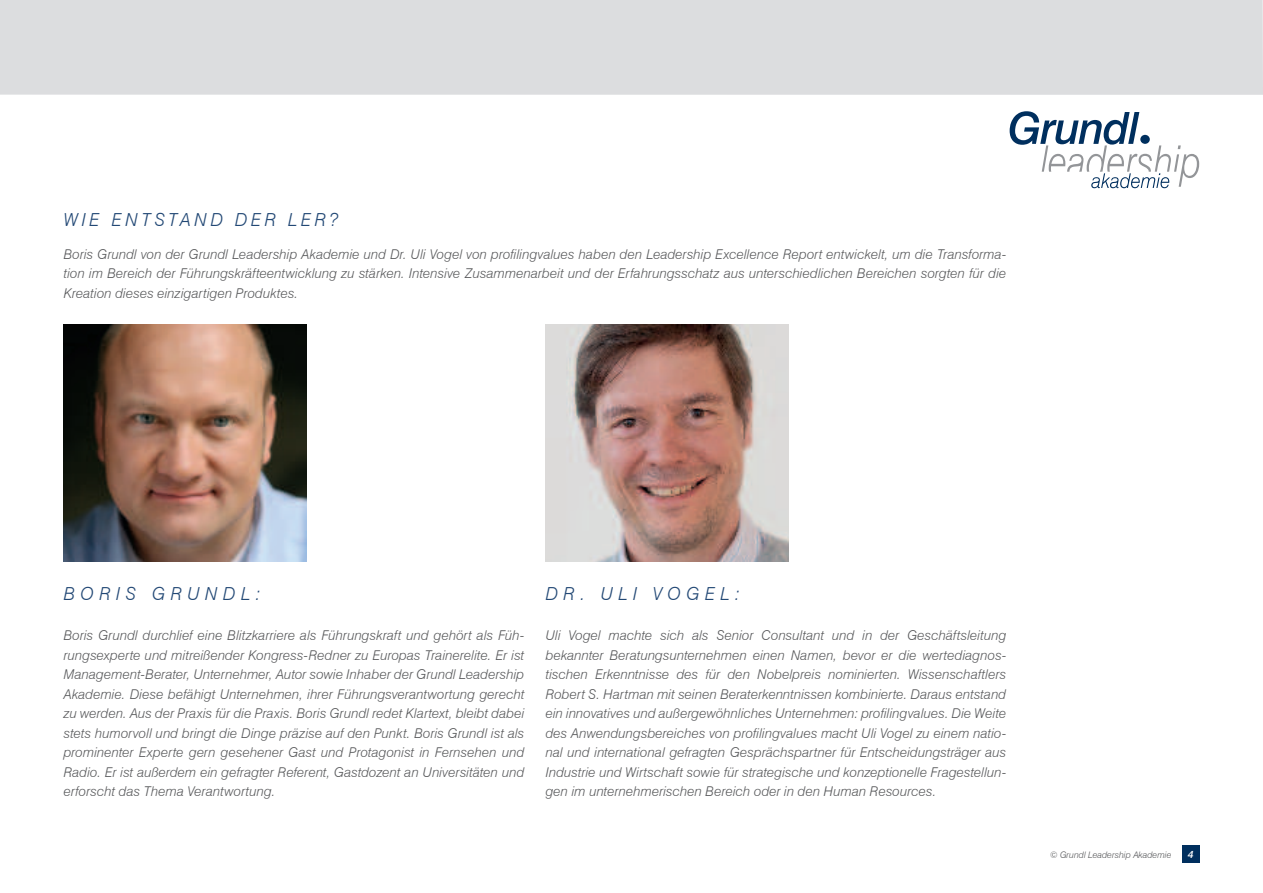
<style>
.page{position:relative;width:1263px;height:893px;background:#fff}
.page>*{position:absolute;margin:0;border:0;box-sizing:border-box;transform-origin:0 0}
.t1{font:italic 300 18px "Swiss 721 BT";letter-spacing:.29em;color:#224875}
.t2{font:italic 300 18px "Swiss 721 BT";letter-spacing:.2em;color:#224875}
.t3{font:italic 300 13.5px/19.5px "Swiss 721 BT";letter-spacing:.005em;color:#57585a;text-align:justify}
.t4{font:italic 500 10.5px "Swiss 721 BT";color:#fff}
.t5{font:italic 300 9px "Swiss 721 BT";color:#57585a}
</style>
<div class="page">
<div style="left:0;top:0;width:1263px;height:95px;background:#dcdddf"></div>
<div style="left:1182px;top:845px;width:17px;height:17px;background:#002f5e"></div>
<svg style="left:1010px;top:111px;width:189px;height:77px"></svg>
<img style="left:64px;top:325px;width:242px;height:237px">
<img style="left:546px;top:325px;width:242px;height:237px">
<h1 class="t2" style="left:64px;top:213px;width:276px">WIE ENTSTAND DER LER?</h1>
<p class="t3" style="left:64px;top:245px;width:944px">Boris Grundl von der Grundl Leadership Akademie und Dr. Uli Vogel von profilingvalues haben den Leadership Excellence Report entwickelt, um die Transforma&shy;tion im Bereich der Führungskräfteentwicklung zu stärken. Intensive Zusammenarbeit und der Erfahrungsschatz aus unterschiedlichen Bereichen sorgten für die Kreation dieses einzigartigen Produktes.</p>
<h1 class="t1" style="left:64px;top:586px;width:198px">BORIS GRUNDL:</h1>
<p class="t3" style="left:64px;top:627px;width:462px">Boris Grundl durchlief eine Blitzkarriere als Führungskraft und gehört als Füh&shy;rungsexperte und mitreißender Kongress-Redner zu Europas Trainerelite. Er ist Management-Berater, Unternehmer, Autor sowie Inhaber der Grundl Leadership Akademie. Diese befähigt Unternehmen, ihrer Führungsverantwortung gerecht zu werden. Aus der Praxis für die Praxis. Boris Grundl redet Klartext, bleibt dabei stets humorvoll und bringt die Dinge präzise auf den Punkt. Boris Grundl ist als prominenter Experte gern gesehener Gast und Protagonist in Fernsehen und Radio. Er ist außerdem ein gefragter Referent, Gastdozent an Universitäten und erforscht das Thema Verantwortung.</p>
<h1 class="t1" style="left:546px;top:586px;width:196px">DR. ULI VOGEL:</h1>
<p class="t3" style="left:546px;top:627px;width:462px">Uli Vogel machte sich als Senior Consultant und in der Geschäftsleitung bekannter Beratungsunternehmen einen Namen, bevor er die wertediagnos&shy;tischen Erkenntnisse des für den Nobelpreis nominierten. Wissenschaftlers Robert S. Hartman mit seinen Beraterkenntnissen kombinierte. Daraus entstand ein innovatives und außergewöhnliches Unternehmen: profilingvalues. Die Weite des Anwendungsbereiches von profilingvalues macht Uli Vogel zu einem natio&shy;nal und international gefragten Gesprächspartner für Entscheidungsträger aus Industrie und Wirtschaft sowie für strategische und konzeptionelle Fragestellun&shy;gen im unternehmerischen Bereich oder in den Human Resources.</p>
<p class="t5" style="left:1050px;top:851px;width:123px">© Grundl Leadership Akademie</p>
<p class="t4" style="left:1188px;top:850px;width:7px">4</p>
</div>
